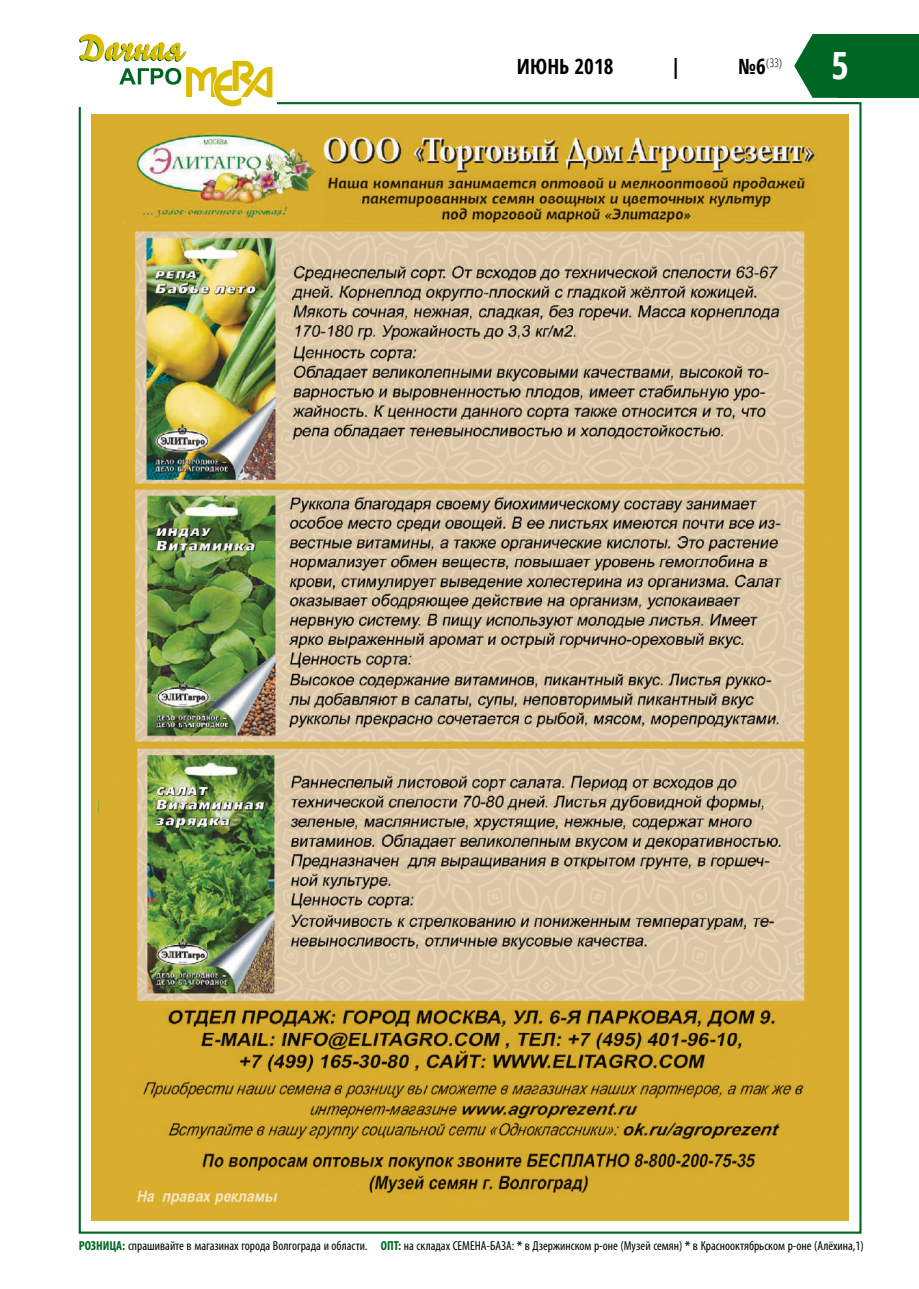
<style>
.page{position:relative;width:919px;height:1289px;background:#fff}
.page>*{position:absolute;margin:0;border:0;box-sizing:border-box;transform-origin:0 0}
.t1{font:700 37.5px "Open Sans Condensed";color:#fff}
.t2{font:700 21px "Open Sans Condensed";color:#000}
.t3{font:condensed 13.05px "Myriad Pro";color:#000}
.t4{font:300 12px "Open Sans Condensed";color:#000}
.s1{font-weight:700;color:#006623}
.s2{font-weight:700}
</style>
<div class="page">
<svg style="left:794px;top:34px;width:43px;height:64px"></svg>
<div style="left:837px;top:34px;width:81px;height:64px;background:#006623"></div>
<svg style="left:79px;top:34px;width:193px;height:72px"></svg>
<img style="left:91px;top:115px;width:757px;height:1105px">
<h2 class="t2" style="left:517px;top:52px;width:98px">ИЮНЬ 2018</h2>
<h2 class="t2" style="left:670px;top:52px;width:12px">|</h2>
<h2 class="t2" style="left:738px;top:52px;width:29px">№6</h2>
<h1 class="t1" style="left:831px;top:39px;width:19px">5</h1>
<p class="t4" style="left:766px;top:54px;width:18px">(33)</p>
<p class="t3" style="left:79px;top:1237px;width:786px"><span class="s1">РОЗНИЦА:</span> спрашивайте в магазинах города Волгограда и области. <span class="s1">ОПТ:</span> на складах СЕМЕНА-БАЗА: <span class="s2">*</span> в Дзержинском р-оне (Музей семян) <span class="s2">*</span> в Краснооктябрьском р-оне (Алёхина,1)</p>
</div>
